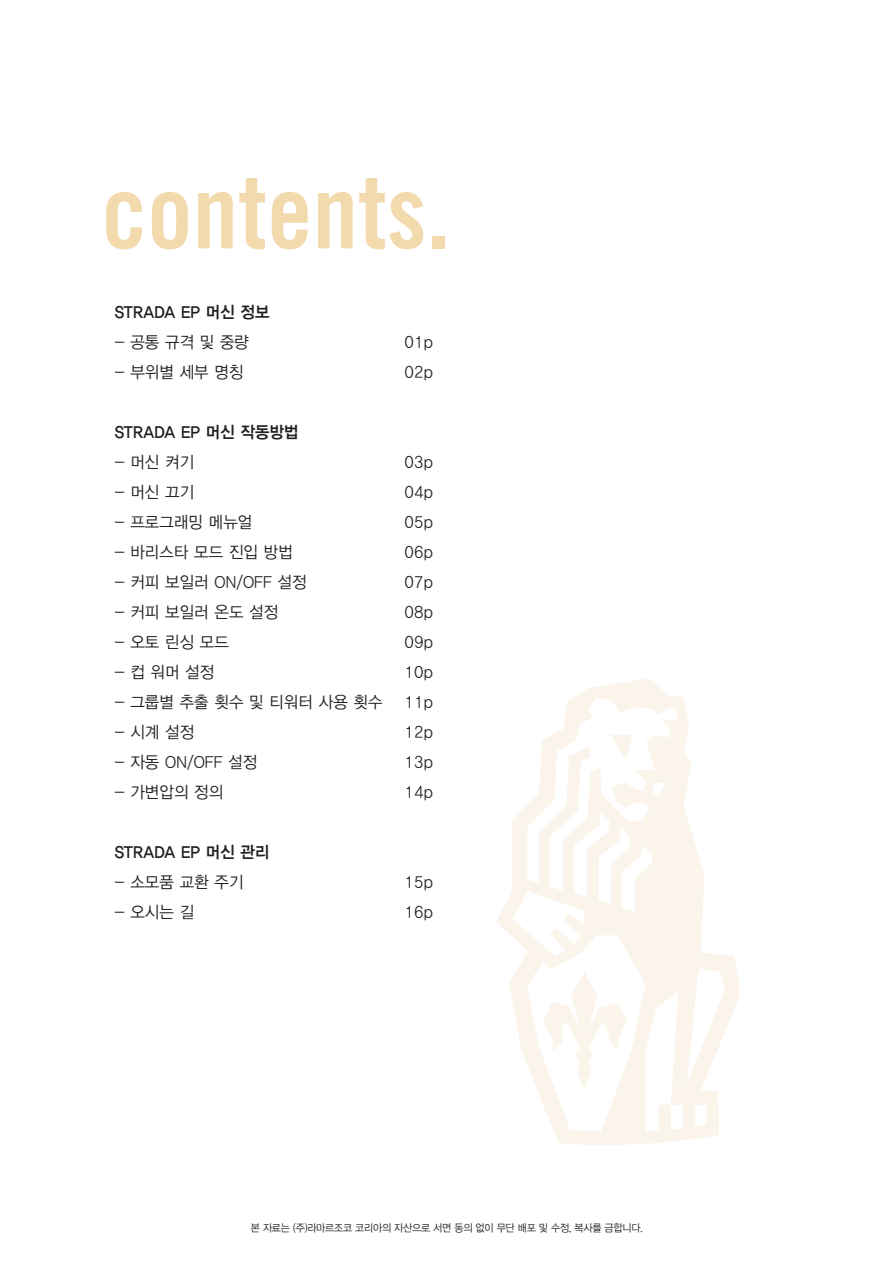
<style>
.page{position:relative;width:893px;height:1263px;background:#fff}
.page>*{position:absolute;margin:0;border:0;box-sizing:border-box;transform-origin:0 0}
.t1{font:102.9px "Trade Gothic LT Std Bd Cn 20";color:#f2daad}
.t2{font:16.5px/30px "YDIYGO320";letter-spacing:.01em;color:#231f20;scale:.95 1}
.t3{font:16.5px "YDIYGO340";letter-spacing:.01em;color:#231f20;scale:.95 1}
.t4{font:10.5px "YDIYGO320";letter-spacing:-.025em;color:#231f20;scale:.95 1}
</style>
<div class="page">
<svg style="left:496px;top:679px;width:243px;height:466px"></svg>
<svg style="left:543px;top:972px;width:84px;height:117px"></svg>
<svg style="left:611px;top:734px;width:22px;height:25px"></svg>
<h1 class="t1" style="left:101px;top:149px;width:350px">contents.</h1>
<p class="t3" style="left:115px;top:302px;width:164px">STRADA EP 머신 정보</p>
<p class="t2" style="left:115px;top:327px;width:143px">- 공통 규격 및 중량</p>
<p class="t2" style="left:115px;top:357px;width:137px">- 부위별 세부 명칭</p>
<p class="t3" style="left:115px;top:422px;width:195px">STRADA EP 머신 작동방법</p>
<p class="t2" style="left:115px;top:447px;width:85px">- 머신 켜기</p>
<p class="t2" style="left:115px;top:477px;width:85px">- 머신 끄기</p>
<p class="t2" style="left:115px;top:507px;width:146px">- 프로그래밍 메뉴얼</p>
<p class="t2" style="left:115px;top:537px;width:189px">- 바리스타 모드 진입 방법</p>
<p class="t2" style="left:115px;top:567px;width:203px">- 커피 보일러 ON/OFF 설정</p>
<p class="t2" style="left:115px;top:597px;width:174px">- 커피 보일러 온도 설정</p>
<p class="t2" style="left:115px;top:627px;width:122px">- 오토 린싱 모드</p>
<p class="t2" style="left:115px;top:657px;width:106px">- 컵 워머 설정</p>
<p class="t2" style="left:115px;top:687px;width:283px">- 그룹별 추출 횟수 및 티워터 사용 횟수</p>
<p class="t2" style="left:115px;top:717px;width:85px">- 시계 설정</p>
<p class="t2" style="left:115px;top:747px;width:151px">- 자동 ON/OFF 설정</p>
<p class="t2" style="left:115px;top:777px;width:116px">- 가변압의 정의</p>
<p class="t3" style="left:115px;top:842px;width:164px">STRADA EP 머신 관리</p>
<p class="t2" style="left:115px;top:867px;width:137px">- 소모품 교환 주기</p>
<p class="t2" style="left:115px;top:897px;width:85px">- 오시는 길</p>
<p class="t2" style="left:405px;top:327px;width:31px">01p<br>02p</p>
<p class="t2" style="left:405px;top:447px;width:31px;text-align:justify">03p 04p 05p 06p 07p 08p 09p 10p 11p 12p 13p 14p</p>
<p class="t2" style="left:405px;top:867px;width:31px">15p<br>16p</p>
<p class="t4" style="left:251px;top:1222px;width:414px">본 자료는 (주)라마르조코 코리아의 자산으로 서면 동의 없이 무단 배포 및 수정, 복사를 금합니다.</p>
</div>
